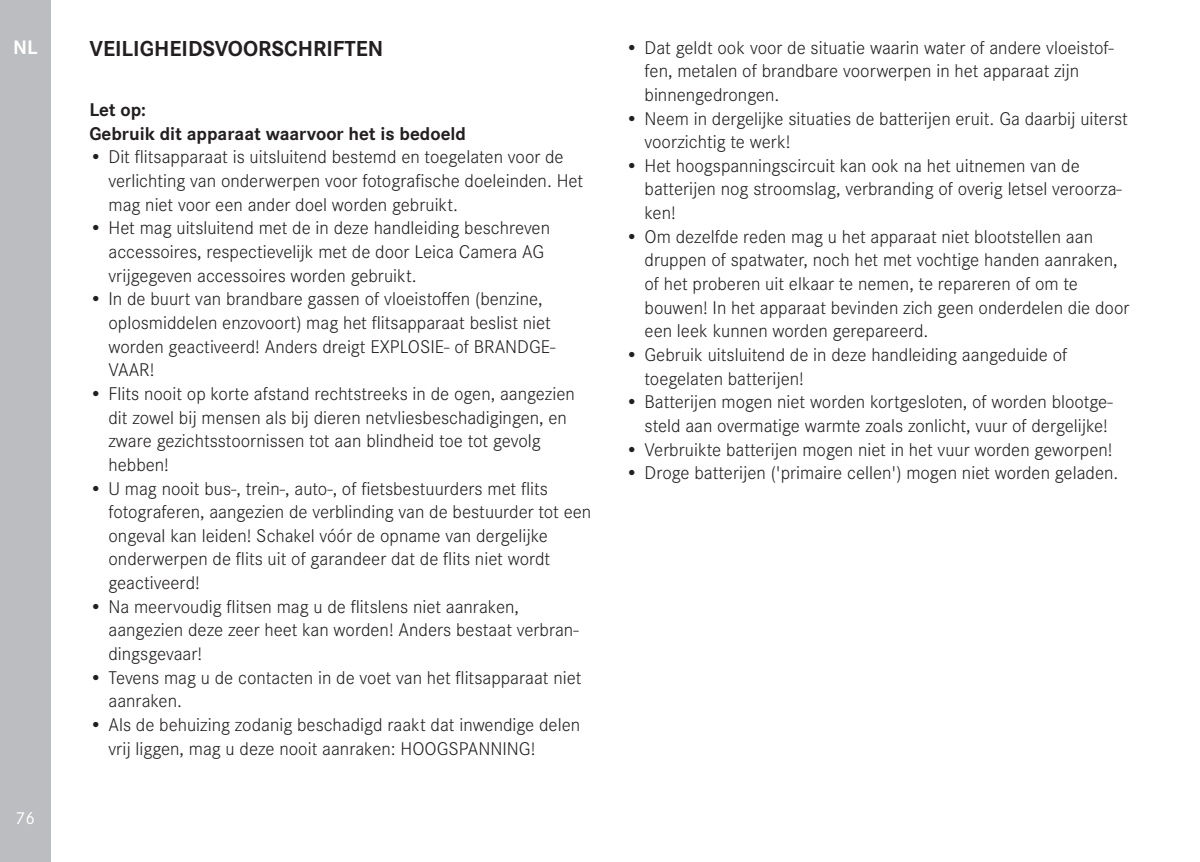
<style>
.page{position:relative;width:1200px;height:862px;background:#fff}
.page>*{position:absolute;margin:0;border:0;box-sizing:border-box;transform-origin:0 0}
.t1{font:700 22.5px "Corporate S";color:#231f20}
.t2{font:700 20.25px "Corporate S";color:#fff}
.t3{font:300 19.12px/23.6px "Corporate S";color:#231f20}
.t4{font:700 19.12px/23.6px "Corporate S";color:#231f20}
.t5{font:18px "Corporate S";color:#fff}
</style>
<div class="page">
<div style="left:0;top:0;width:51px;height:861px;background:#bcbdc0"></div>
<p class="t2" style="left:13px;top:32px;width:26px">NL</p>
<p class="t5" style="left:16px;top:804px;width:21px">76</p>
<p class="t1" style="left:89px;top:31px;width:295px">VEILIGHEIDSVOORSCHRIFTEN</p>
<p class="t4" style="left:89px;top:96px;width:378px">Let op:<br>Gebruik dit apparaat waarvoor het is bedoeld</p>
<p class="t3" style="left:108px;top:144px;width:476px;text-indent:-19px">• Dit flitsapparaat is uitsluitend bestemd en toegelaten voor de verlichting van onderwerpen voor fotografische doeleinden. Het mag niet voor een ander doel worden gebruikt.</p>
<p class="t3" style="left:108px;top:215px;width:443px;text-indent:-19px">• Het mag uitsluitend met de in deze handleiding beschreven accessoires, respectievelijk met de door Leica Camera AG vrijgegeven accessoires worden gebruikt.</p>
<p class="t3" style="left:108px;top:286px;width:448px;text-indent:-19px">• In de buurt van brandbare gassen of vloeistoffen (benzine, oplosmiddelen enzovoort) mag het flitsapparaat beslist niet worden geactiveerd! Anders dreigt EXPLOSIE- of BRANDGE-VAAR!</p>
<p class="t3" style="left:108px;top:380px;width:468px;text-indent:-19px">• Flits nooit op korte afstand rechtstreeks in de ogen, aangezien dit zowel bij mensen als bij dieren netvliesbeschadigingen, en zware gezichtsstoornissen tot aan blindheid toe tot gevolg hebben!</p>
<p class="t3" style="left:108px;top:475px;width:484px;text-indent:-19px">• U mag nooit bus-, trein-, auto-, of fietsbestuurders met flits fotograferen, aangezien de verblinding van de bestuurder tot een ongeval kan leiden! Schakel vóór de opname van dergelijke onderwerpen de flits uit of garandeer dat de flits niet wordt geactiveerd!</p>
<p class="t3" style="left:108px;top:593px;width:471px;text-indent:-19px">• Na meervoudig flitsen mag u de flitslens niet aanraken, aangezien deze zeer heet kan worden! Anders bestaat verbran&shy;dingsgevaar!</p>
<p class="t3" style="left:108px;top:664px;width:474px;text-indent:-19px">• Tevens mag u de contacten in de voet van het flitsapparaat niet aanraken.</p>
<p class="t3" style="left:108px;top:711px;width:473px;text-indent:-19px">• Als de behuizing zodanig beschadigd raakt dat inwendige delen vrij liggen, mag u deze nooit aanraken: HOOGSPANNING!</p>
<p class="t3" style="left:644px;top:34px;width:471px;text-indent:-19px">• Dat geldt ook voor de situatie waarin water of andere vloeistof&shy;fen, metalen of brandbare voorwerpen in het apparaat zijn binnengedrongen.</p>
<p class="t3" style="left:644px;top:105px;width:485px;text-indent:-19px">• Neem in dergelijke situaties de batterijen eruit. Ga daarbij uiterst voorzichtig te werk!</p>
<p class="t3" style="left:644px;top:152px;width:478px;text-indent:-19px">• Het hoogspanningscircuit kan ook na het uitnemen van de batterijen nog stroomslag, verbranding of overig letsel veroorza&shy;ken!</p>
<p class="t3" style="left:644px;top:223px;width:486px;text-indent:-19px">• Om dezelfde reden mag u het apparaat niet blootstellen aan druppen of spatwater, noch het met vochtige handen aanraken, of het proberen uit elkaar te nemen, te repareren of om te bouwen! In het apparaat bevinden zich geen onderdelen die door een leek kunnen worden gerepareerd.</p>
<p class="t3" style="left:644px;top:341px;width:424px;text-indent:-19px">• Gebruik uitsluitend de in deze handleiding aangeduide of toegelaten batterijen!</p>
<p class="t3" style="left:625px;top:389px;width:488px;text-align:right">• Batterijen mogen niet worden kortgesloten, of worden blootge&shy;steld aan overmatige warmte zoals zonlicht, vuur of dergelijke!</p>
<p class="t3" style="left:625px;top:436px;width:488px">• Verbruikte batterijen mogen niet in het vuur worden geworpen!</p>
<p class="t3" style="left:625px;top:459px;width:494px">• Droge batterijen ('primaire cellen') mogen niet worden geladen.</p>
</div>
